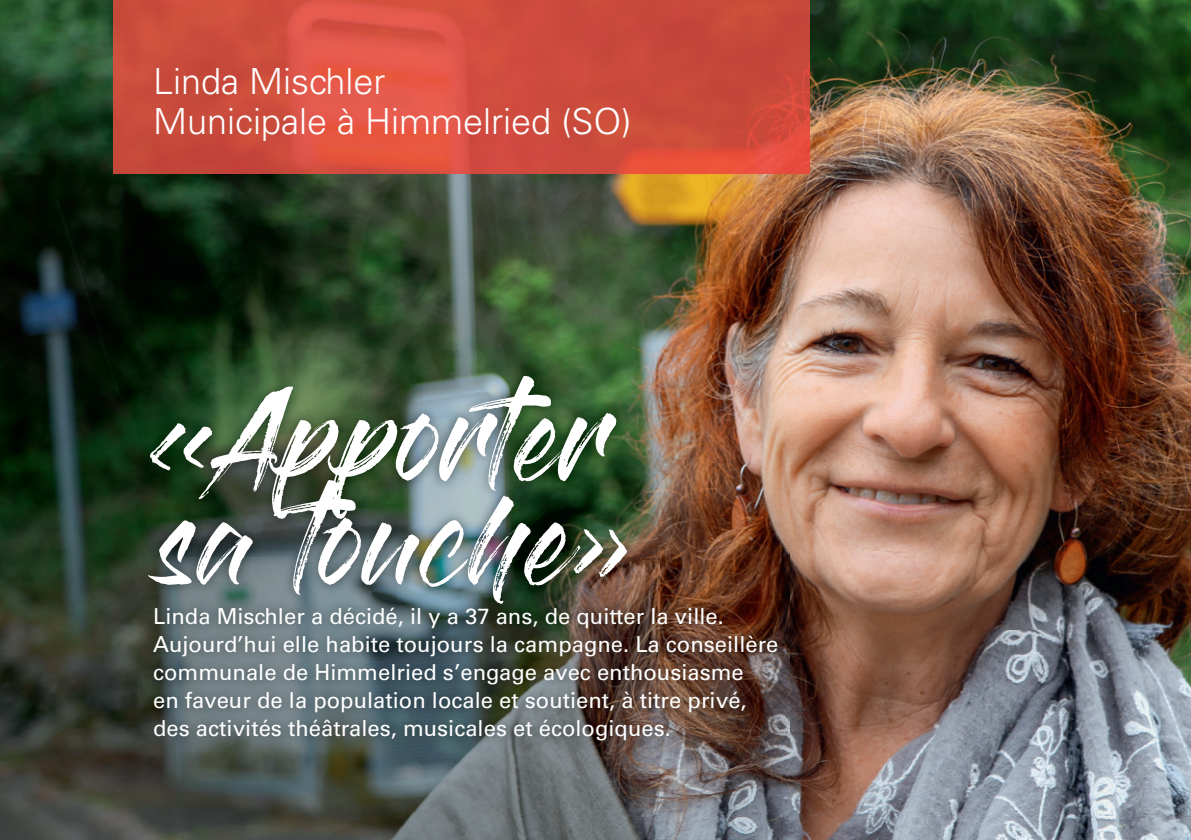
<style>
.page{position:relative;width:1191px;height:840px;background:#fff}
.page>*{position:absolute;margin:0;border:0;box-sizing:border-box;transform-origin:0 0}
.t1{font:90px/104px "Gloss And Bloom";color:#fff}
.t2{font:300 36px/40px "Univers LT Std";color:#fff}
.t3{font:22px/28px "Univers LT Std";color:#fff}
</style>
<div class="page">
<img style="left:1066px;top:0;width:125px;height:839px">
<img style="left:0;top:0;width:142px;height:839px">
<img style="left:782px;top:0;width:284px;height:419px">
<img style="left:142px;top:174px;width:640px;height:189px">
<img style="left:789px;top:419px;width:277px;height:210px">
<img style="left:782px;top:629px;width:284px;height:210px">
<img style="left:142px;top:752px;width:640px;height:87px">
<img style="left:137px;top:363px;width:652px;height:389px">
<img style="left:113px;top:0;width:696px;height:174px">
<h2 class="t2" style="left:153px;top:61px;width:480px">Linda Mischler<br>Municipale à Himmelried (SO)</h2>
<h1 class="t1" style="left:153px;top:397px;width:473px">«Apporter sa touche»</h1>
<p class="t3" style="left:153px;top:602px;width:627px">Linda Mischler a décidé, il y a 37 ans, de quitter la ville.<br>Aujourd’hui elle habite toujours la campagne. La conseillère communale de Himmelried s’engage avec enthousiasme<br>en faveur de la population locale et soutient, à titre privé, des activités théâtrales, musicales et écologiques.</p>
</div>
